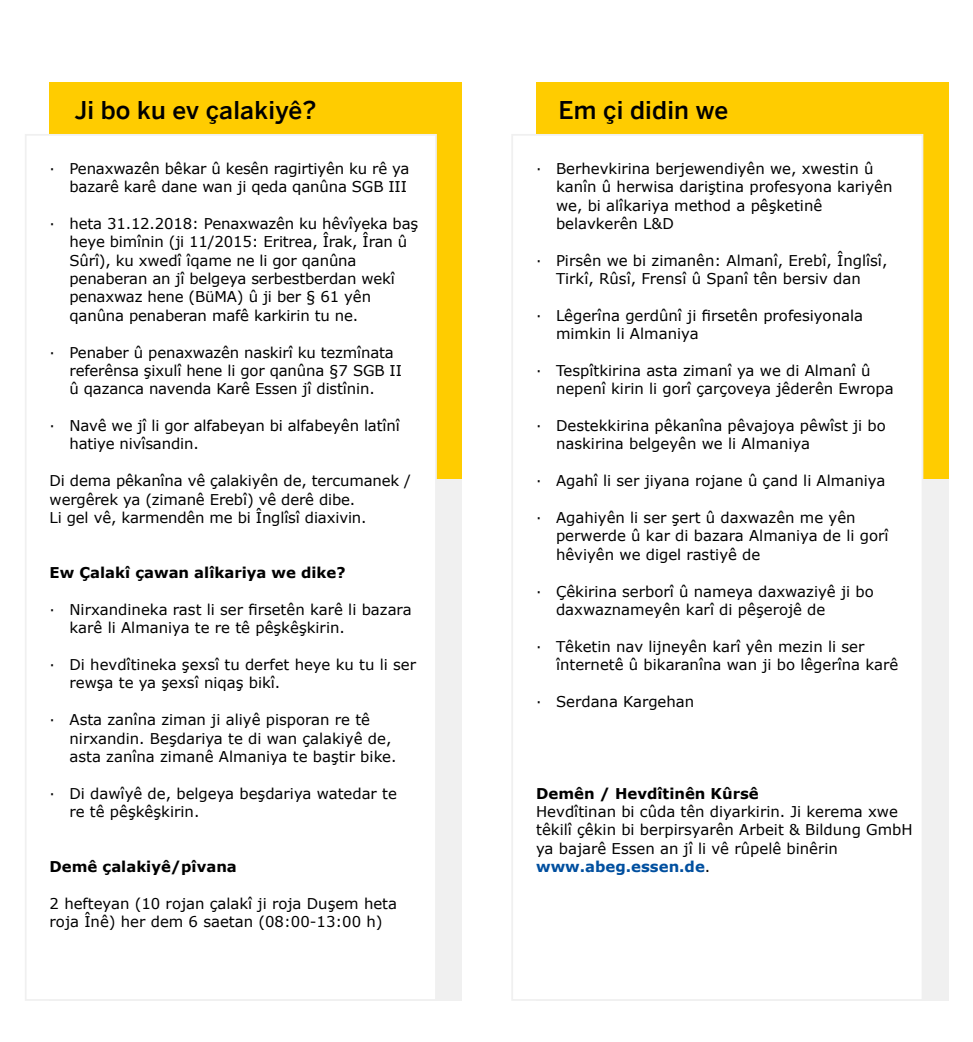
<style>
.page{position:relative;width:973px;height:1042px;background:#fff}
.page>*{position:absolute;margin:0;border:0;box-sizing:border-box;transform-origin:0 0}
.t1{font:500 24.5px "Benton Sans";letter-spacing:.01em;color:#000}
.t2{font:14.88px/18.4px "Verdana";color:#000}
.t3{font:700 14.88px "Verdana";color:#000}
.s1{font-weight:700;color:#004f9f}
</style>
<div class="page">
<div style="left:536px;top:479px;width:411px;height:522px;background:#f0f0f0"></div>
<div style="left:50px;top:479px;width:411px;height:522px;background:#f0f0f0"></div>
<div style="left:50px;top:82px;width:411px;height:397px;background:#fc0"></div>
<div style="left:536px;top:82px;width:411px;height:397px;background:#fc0"></div>
<div style="left:25px;top:134px;width:412px;height:867px;background:#fff;border:2px solid #f0f0f0"></div>
<div style="left:511px;top:134px;width:412px;height:867px;background:#fff;border:2px solid #f0f0f0"></div>
<h1 class="t1" style="left:74px;top:92px;width:243px">Ji bo ku ev çalakiyê?</h1>
<h1 class="t1" style="left:558px;top:92px;width:171px">Em çi didin we</h1>
<p class="t2" style="left:50px;top:159px;width:361px;text-align:right">· Penaxwazên bêkar û kesên ragirtiyên ku rê ya bazarê karê dane wan ji qeda qanûna SGB III</p>
<p class="t2" style="left:69px;top:214px;width:350px;text-indent:-20px">· heta 31.12.2018: Penaxwazên ku hêvîyeka baş heye bimînin (ji 11/2015: Eritrea, Îrak, Îran û Sûrî), ku xwedî îqame ne li gor qanûna penaberan an jî belgeya serbestberdan wekî penaxwaz hene (BüMA) û ji ber § 61 yên qanûna penaberan mafê karkirin tu ne.</p>
<p class="t2" style="left:69px;top:343px;width:334px;text-indent:-20px">· Penaber û penaxwazên naskirî ku tezmînata referênsa şixulî hene li gor qanûna §7 SGB II û qazanca navenda Karê Essen jî distînin.</p>
<p class="t2" style="left:69px;top:416px;width:332px;text-indent:-20px">· Navê we jî li gor alfabeyan bi alfabeyên latînî hatiye nivîsandin.</p>
<p class="t2" style="left:50px;top:471px;width:363px">Di dema pêkanîna vê çalakiyên de, tercumanek / wergêrek ya (zimanê Erebî) vê derê dibe.<br>Li gel vê, karmendên me bi Înglîsî diaxivin.</p>
<p class="t3" style="left:50px;top:562px;width:297px">Ew Çalakî çawan alîkariya we dike?</p>
<p class="t2" style="left:69px;top:600px;width:343px;text-indent:-20px">· Nirxandineka rast li ser firsetên karê li bazara karê li Almaniya te re tê pêşkêşkirin.</p>
<p class="t2" style="left:69px;top:655px;width:348px;text-indent:-20px">· Di hevdîtineka şexsî tu derfet heye ku tu li ser rewşa te ya şexsî niqaş bikî.</p>
<p class="t2" style="left:69px;top:710px;width:328px;text-indent:-20px">· Asta zanîna ziman ji aliyê pisporan re tê nirxandin. Beşdariya te di wan çalakiyê de, asta zanîna zimanê Almaniya te baştir bike.</p>
<p class="t2" style="left:69px;top:784px;width:329px;text-indent:-20px">· Di dawîyê de, belgeya beşdariya watedar te re tê pêşkêşkirin.</p>
<p class="t3" style="left:50px;top:856px;width:189px">Demê çalakiyê/pîvana</p>
<p class="t2" style="left:50px;top:894px;width:349px">2 hefteyan (10 rojan çalakî ji roja Duşem heta roja Înê) her dem 6 saetan (08:00-13:00 h)</p>
<p class="t2" style="left:556px;top:159px;width:338px;text-indent:-20px">· Berhevkirina berjewendiyên we, xwestin û kanîn û herwisa dariştina profesyona kariyên we, bi alîkariya method a pêşketinê belavkerên L&amp;D</p>
<p class="t2" style="left:536px;top:251px;width:353px;text-align:center">· Pirsên we bi zimanên: Almanî, Erebî, Înglîsî,<br>Tirkî, Rûsî, Frensî û Spanî tên bersiv dan</p>
<p class="t2" style="left:556px;top:306px;width:308px;text-indent:-20px">· Lêgerîna gerdûnî ji firsetên profesiyonala mimkin li Almaniya</p>
<p class="t2" style="left:556px;top:361px;width:339px;text-indent:-20px">· Tespîtkirina asta zimanî ya we di Almanî û nepenî kirin li gorî çarçoveya jêderên Ewropa</p>
<p class="t2" style="left:556px;top:416px;width:331px;text-indent:-20px">· Destekkirina pêkanîna pêvajoya pêwîst ji bo naskirina belgeyên we li Almaniya</p>
<p class="t2" style="left:536px;top:471px;width:350px">· Agahî li ser jiyana rojane û çand li Almaniya</p>
<p class="t2" style="left:556px;top:508px;width:334px;text-indent:-20px">· Agahiyên li ser şert û daxwazên me yên perwerde û kar di bazara Almaniya de li gorî hêviyên we digel rastiyê de</p>
<p class="t2" style="left:556px;top:582px;width:319px;text-indent:-20px">· Çêkirina serborî û nameya daxwaziyê ji bo daxwaznameyên karî di pêşerojê de</p>
<p class="t2" style="left:556px;top:637px;width:344px;text-indent:-20px">· Têketin nav lijneyên karî yên mezin li ser înternetê û bikaranîna wan ji bo lêgerîna karê</p>
<p class="t2" style="left:536px;top:692px;width:160px">· Serdana Kargehan</p>
<p class="t3" style="left:536px;top:783px;width:224px">Demên / Hevdîtinên Kûrsê</p>
<p class="t2" style="left:536px;top:802px;width:378px">Hevdîtinan bi cûda tên diyarkirin. Ji kerema xwe têkilî çêkin bi berpirsyarên Arbeit &amp; Bildung GmbH ya bajarê Essen an jî li vê rûpelê binêrin <span class="s1">www.abeg.essen.de</span>.</p>
</div>
